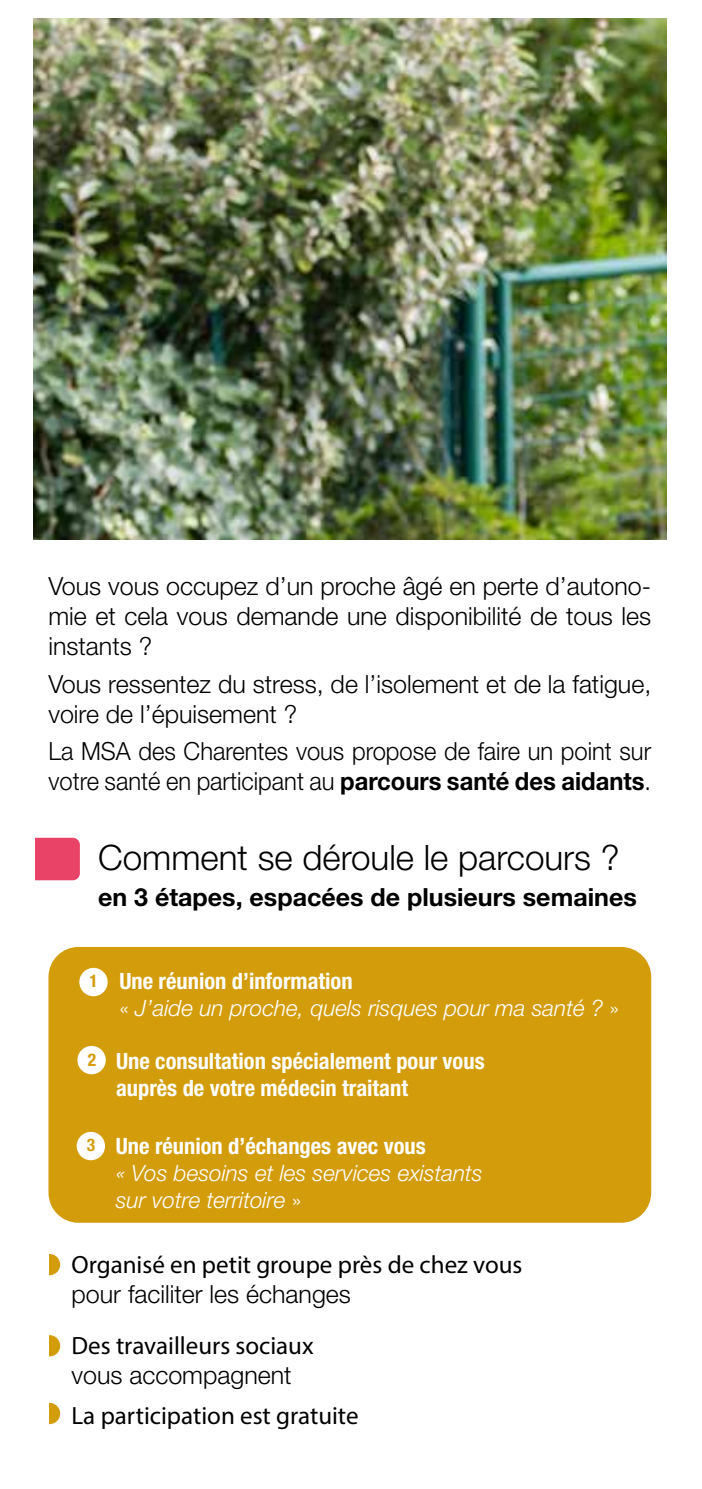
<style>
.page{position:relative;width:702px;height:1489px;background:#fff}
.page>*{position:absolute;margin:0;border:0;box-sizing:border-box;transform-origin:0 0}
.t1{font:300 35px "Helvetica Neue LT Std";color:#000}
.t2{font:300 25px/30px "Helvetica Neue LT Std";color:#000;text-align:justify}
.t3{font:300 25px/30px "Helvetica Neue LT Std";color:#000;scale:.95 1}
.t4{font:25px "Myriad Pro";color:#000}
.t5{font:700 25px "Helvetica Neue LT Std";color:#000}
.t6{font:italic 300 22.5px/27px "Helvetica Neue LT Std";color:#fff}
.t7{font:700 condensed 22.5px/27px "Helvetica Neue LT Std";color:#fff}
.t8{font:700 condensed 17.5px "Helvetica Neue LT Std";color:#d39c0a}
.s1{font-weight:700}
.s2{font-weight:700;font-style:normal;font-stretch:condensed}
.s3{font-style:normal}
</style>
<div class="page">
<img style="left:33px;top:19px;width:633px;height:521px">
<div style="left:35px;top:837px;width:45px;height:43px;background:#e94368"></div>
<div style="left:48px;top:946px;width:603px;height:276px;background:#d39c0a;border-radius:30px"></div>
<div style="left:79px;top:967px;width:29px;height:29px;background:#fff;border-radius:50%"></div>
<svg style="left:39px;top:1253px;width:21px;height:22px"></svg>
<div style="left:34px;top:1250px;width:14px;height:27px;background:#fff"></div>
<svg style="left:39px;top:1334px;width:21px;height:22px"></svg>
<div style="left:34px;top:1331px;width:14px;height:27px;background:#fff"></div>
<svg style="left:39px;top:1402px;width:21px;height:21px"></svg>
<div style="left:34px;top:1399px;width:14px;height:27px;background:#fff"></div>
<div style="left:77px;top:1045px;width:29px;height:29px;background:#fff;border-radius:50%"></div>
<div style="left:77px;top:1131px;width:28px;height:29px;background:#fff;border-radius:50%"></div>
<p class="t2" style="left:48px;top:570px;width:604px">Vous vous occupez d’un proche âgé en perte d’autono&shy;mie et cela vous demande une disponibilité de tous les instants ?</p>
<p class="t2" style="left:48px;top:668px;width:604px">Vous ressentez du stress, de l’isolement et de la fatigue, voire de l’épuisement ?</p>
<p class="t3" style="left:48px;top:735px;width:636px">La MSA des Charentes vous propose de faire un point sur votre santé en participant au <span class="s1">parcours santé des aidants</span>.</p>
<h1 class="t1" style="left:98px;top:836px;width:523px">Comment se déroule le parcours ?</h1>
<p class="t5" style="left:98px;top:881px;width:540px">en 3 étapes, espacées de plusieurs semaines</p>
<p class="t8" style="left:90px;top:970px;width:10px">1</p>
<p class="t8" style="left:88px;top:1048px;width:10px">2</p>
<p class="t8" style="left:87px;top:1134px;width:10px">3</p>
<p class="t6" style="left:119px;top:967px;width:501px"><span class="s2">Une réunion d’information<br></span><span class="s3">«</span> J’aide un proche, quels risques pour ma santé ? <span class="s3">»</span></p>
<p class="t7" style="left:116px;top:1046px;width:370px">Une consultation spécialement pour vous auprès de votre médecin traitant</p>
<p class="t7" style="left:116px;top:1132px;width:311px">Une réunion d’échanges avec vous</p>
<p class="t6" style="left:116px;top:1159px;width:368px">« Vos besoins et les services existants sur votre territoire <span class="s3">»</span></p>
<p class="t4" style="left:71px;top:1249px;width:452px">Organisé en petit groupe près de chez vous</p>
<p class="t2" style="left:71px;top:1278px;width:281px">pour faciliter les échanges</p>
<p class="t4" style="left:71px;top:1330px;width:244px">Des travailleurs sociaux</p>
<p class="t2" style="left:71px;top:1359px;width:221px">vous accompagnent</p>
<p class="t4" style="left:71px;top:1399px;width:288px">La participation est gratuite</p>
</div>
